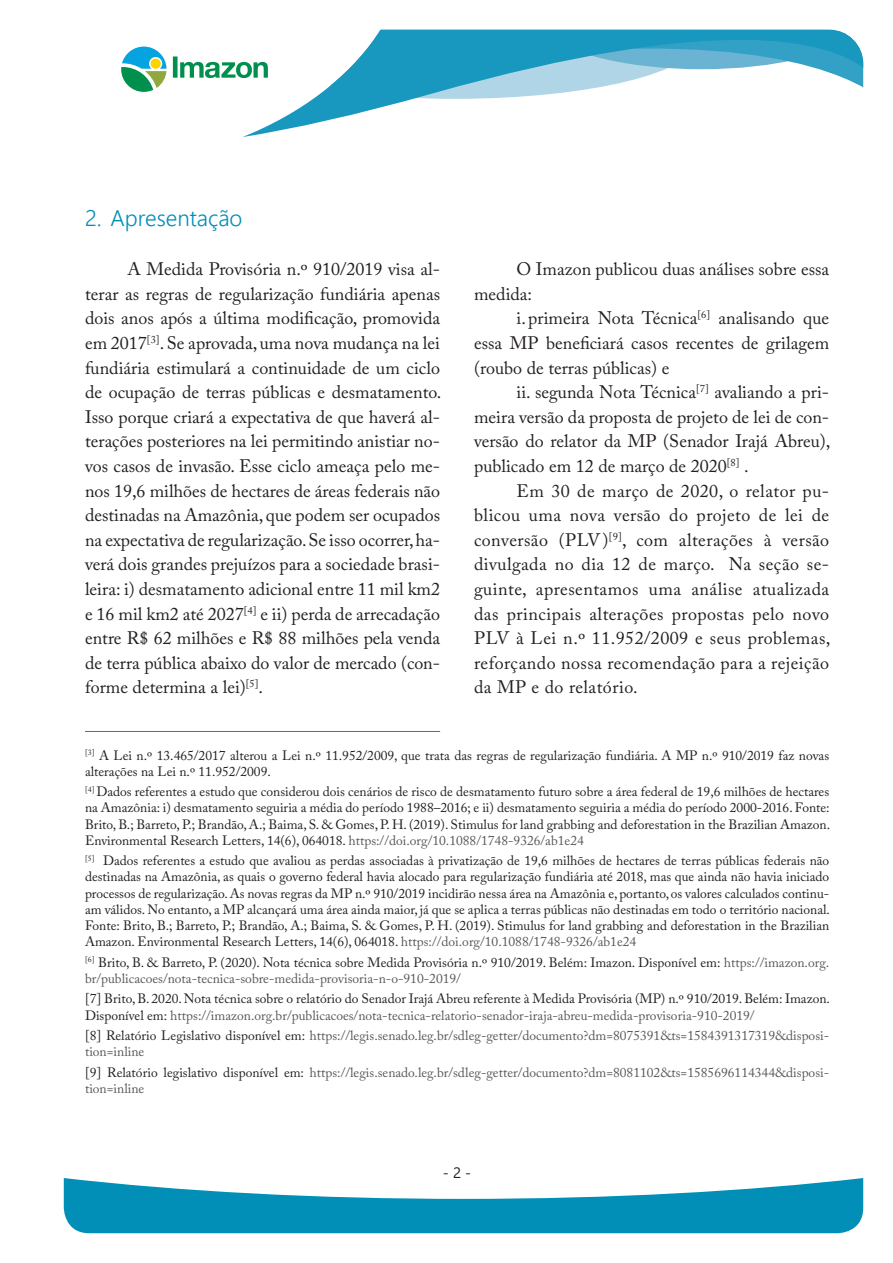
<style>
.page{position:relative;width:893px;height:1263px;background:#fff}
.page>*{position:absolute;margin:0;border:0;box-sizing:border-box;transform-origin:0 0}
.Titulo_01{font:300 22.5px "Segoe UI";color:#018fb8}
.TEXTO_novo{font:18px/24.6px "Adobe Caslon Pro";color:#231f20;text-align:justify}
.t1{font:15px "Segoe UI";color:#231f20}
.NOTAS{font:13.5px/16.2px "Adobe Caslon Pro";color:#231f20}
.NOTAS-2{font:13.5px/16.2px "Adobe Caslon Pro";color:#57585a}
.s1{color:#57585a}
.s2{color:#231f20}
</style>
<div class="page">
<svg style="left:243px;top:30px;width:620px;height:107px"></svg>
<svg style="left:64px;top:1178px;width:799px;height:55px"></svg>
<svg style="left:173px;top:56px;width:95px;height:22px"></svg>
<svg style="left:121px;top:47px;width:46px;height:45px"></svg>
<hr style="left:85px;top:731px;width:355px;height:1px;background:#018fb8">
<p class="Titulo_01" style="left:85px;top:197px;width:159px">2. Apresentação</p>
<p class="TEXTO_novo" style="left:85px;top:257px;width:358px;text-indent:43px">A Medida Provisória n.º 910/2019 visa al&shy;terar as regras de regularização fundiária apenas dois anos após a última modificação, promovida em 2017<sup>[3]</sup>. Se aprovada, uma nova mudança na lei fundiária estimulará a continuidade de um ciclo de ocupação de terras públicas e desmatamento.<br>Isso porque criará a expectativa de que haverá al&shy;terações posteriores na lei permitindo anistiar no&shy;vos casos de invasão. Esse ciclo ameaça pelo me&shy;nos 19,6 milhões de hectares de áreas federais não destinadas na Amazônia, que podem ser ocupados na expectativa de regularização. Se isso ocorrer, ha&shy;verá dois grandes prejuízos para a sociedade brasi&shy;leira: i) desmatamento adicional entre 11 mil km2 e 16 mil km2 até 2027<sup>[4]</sup> e ii) perda de arrecadação entre R$ 62 milhões e R$ 88 milhões pela venda de terra pública abaixo do valor de mercado (con&shy;forme determina a lei)<sup>[5]</sup>.</p>
<p class="TEXTO_novo" style="left:474px;top:257px;width:357px;text-indent:43px">O Imazon publicou duas análises sobre essa medida:</p>
<p class="TEXTO_novo" style="left:474px;top:306px;width:357px;text-indent:43px">i.primeira Nota Técnica<sup>[6]</sup> analisando que essa MP beneficiará casos recentes de grilagem (roubo de terras públicas) e</p>
<p class="TEXTO_novo" style="left:474px;top:380px;width:358px;text-indent:43px">ii. segunda Nota Técnica<sup>[7]</sup> avaliando a pri&shy;meira versão da proposta de projeto de lei de con&shy;versão do relator da MP (Senador Irajá Abreu), publicado em 12 de março de 2020<sup>[8]</sup> .</p>
<p class="TEXTO_novo" style="left:474px;top:478px;width:358px;text-indent:43px">Em 30 de março de 2020, o relator pu&shy;blicou uma nova versão do projeto de lei de conversão (PLV)<sup>[9]</sup>, com alterações à versão divulgada no dia 12 de março. Na seção se&shy;guinte, apresentamos uma análise atualizada das principais alterações propostas pelo novo PLV à Lei n.º 11.952/2009 e seus problemas, reforçando nossa recomendação para a rejeição da MP e do relatório.</p>
<p class="NOTAS" style="left:85px;top:747px;width:746px"><sup>[3]</sup> A Lei n.º 13.465/2017 alterou a Lei n.º 11.952/2009, que trata das regras de regularização fundiária. A MP n.º 910/2019 faz novas alterações na Lei n.º 11.952/2009.</p>
<p class="NOTAS" style="left:85px;top:783px;width:747px;text-align:justify"><sup>[4]</sup> Dados referentes a estudo que considerou dois cenários de risco de desmatamento futuro sobre a área federal de 19,6 milhões de hectares na Amazônia: i) desmatamento seguiria a média do período 1988–2016; e ii) desmatamento seguiria a média do período 2000-2016. Fonte:<br>Brito, B.; Barreto, P.; Brandão, A.; Baima, S. &amp; Gomes, P. H. (2019). Stimulus for land grabbing and deforestation in the Brazilian Amazon.<br>Environmental Research Letters, 14(6), 064018. <span class="s1">https://doi.org/10.1088/1748-9326/ab1e24</span></p>
<p class="NOTAS" style="left:85px;top:852px;width:746px;text-align:justify"><sup>[5]</sup> Dados referentes a estudo que avaliou as perdas associadas à privatização de 19,6 milhões de hectares de terras públicas federais não destinadas na Amazônia, as quais o governo federal havia alocado para regularização fundiária até 2018, mas que ainda não havia iniciado processos de regularização. As novas regras da MP n.º 910/2019 incidirão nessa área na Amazônia e, portanto, os valores calculados continu&shy;am válidos. No entanto, a MP alcançará uma área ainda maior, já que se aplica a terras públicas não destinadas em todo o território nacional.<br>Fonte: Brito, B.; Barreto, P.; Brandão, A.; Baima, S. &amp; Gomes, P. H. (2019). Stimulus for land grabbing and deforestation in the Brazilian Amazon. Environmental Research Letters, 14(6), 064018. <span class="s1">https://doi.org/10.1088/1748-9326/ab1e24</span></p>
<p class="NOTAS" style="left:85px;top:954px;width:746px"><sup>[6]</sup> Brito, B. &amp; Barreto, P. (2020). Nota técnica sobre Medida Provisória n.º 910/2019. Belém: Imazon. Disponível em: <span class="s1">https://imazon.org. br/publicacoes/nota-tecnica-sobre-medida-provisoria-n-o-910-2019/</span></p>
<p class="NOTAS" style="left:85px;top:990px;width:746px">[7] Brito, B. 2020. Nota técnica sobre o relatório do Senador Irajá Abreu referente à Medida Provisória (MP) n.º 910/2019. Belém: Imazon.<br>Disponível em: <span class="s1">https://imazon.org.br/publicacoes/nota-tecnica-relatorio-senador-iraja-abreu-medida-provisoria-910-2019/</span></p>
<p class="NOTAS-2" style="left:85px;top:1027px;width:746px"><span class="s2">[8] Relatório Legislativo disponível em:</span> https://legis.senado.leg.br/sdleg-getter/documento?dm=8075391&amp;ts=1584391317319&amp;disposi&shy;tion=inline</p>
<p class="NOTAS-2" style="left:85px;top:1064px;width:746px"><span class="s2">[9] Relatório legislativo disponível em:</span> https://legis.senado.leg.br/sdleg-getter/documento?dm=8081102&amp;ts=1585696114344&amp;disposi&shy;tion=inline</p>
<p class="t1" style="left:443px;top:1158px;width:30px">- 2 -</p>
</div>
